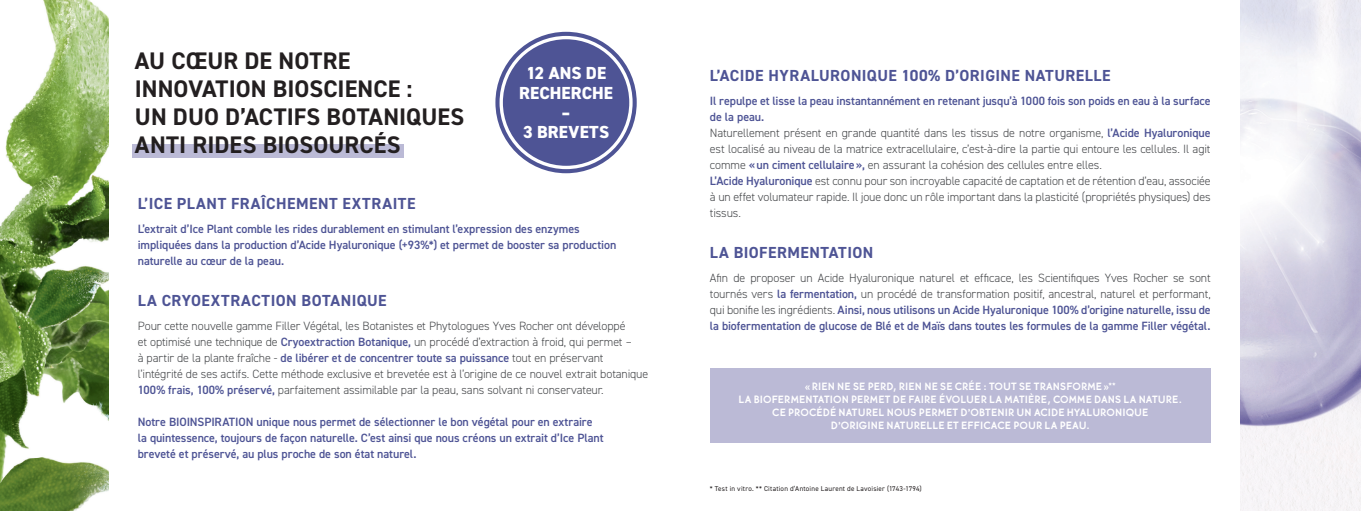
<style>
.page{position:relative;width:1361px;height:511px;background:#fff}
.page>*{position:absolute;margin:0;border:0;box-sizing:border-box;transform-origin:0 0}
.t1{font:700 24px/28px "DIN2014";letter-spacing:.005em;color:#231f20}
.t2{font:800 17.5px/19.7px "DIN2014";color:#fff;text-align:center}
.t3{font:700 16px "DIN2014";letter-spacing:.03em;color:#4e5495}
.t4{font:300 12px/16px "DIN2014";letter-spacing:-.01em;color:#444649}
.t5{font:600 12px/16px "DIN2014";letter-spacing:-.005em;color:#4e5495}
.t6{font:700 11px/13px "Martin Got URWTOT";letter-spacing:.01em;color:#fff;text-align:center}
.t7{font:7px "DIN2014";letter-spacing:.03em;color:#231f20}
.s1{font-weight:600;color:#4e5495}
</style>
<div class="page">
<img style="left:0;top:0;width:109px;height:510px">
<div style="left:710px;top:368px;width:500px;height:74px;background:#bbbad6"></div>
<img style="left:1240px;top:0;width:121px;height:510px">
<div style="left:133px;top:144px;width:271px;height:13px;background:#bbbad6"></div>
<div style="left:495px;top:32px;width:142px;height:141px;background:#4e5495;border-radius:50%"></div>
<div style="left:499px;top:36px;width:133px;height:133px;border:3px solid #fff;border-radius:50%"></div>
<h1 class="t1" style="left:135px;top:46px;width:331px">AU CŒUR DE NOTRE<br>INNOVATION BIOSCIENCE :<br>UN DUO D’ACTIFS BOTANIQUES<br>ANTI RIDES BIOSOURCÉS</h1>
<h2 class="t2" style="left:519px;top:63px;width:95px">12 ANS DE<br>RECHERCHE –<br>3 BREVETS</h2>
<h3 class="t3" style="left:138px;top:193px;width:279px">L’ICE PLANT FRAÎCHEMENT EXTRAITE</h3>
<p class="t5" style="left:138px;top:220px;width:480px">L’extrait d’Ice Plant comble les rides durablement en stimulant l’expression des enzymes impliquées dans la production d’Acide Hyaluronique (+93%*) et permet de booster sa production naturelle au cœur de la peau.</p>
<h3 class="t3" style="left:138px;top:289px;width:250px">LA CRYOEXTRACTION BOTANIQUE</h3>
<p class="t4" style="left:138px;top:317px;width:512px">Pour cette nouvelle gamme Filler Végétal, les Botanistes et Phytologues Yves Rocher ont développé<br>et optimisé une technique de <span class="s1">Cryoextraction Botanique,</span> un procédé d’extraction à froid, qui permet –<br>à partir de la plante fraîche - <span class="s1">de libérer et de concentrer toute sa puissance</span> tout en préservant l’intégrité de ses actifs. Cette méthode exclusive et brevetée est à l’origine de ce nouvel extrait botanique <span class="s1">100% frais, 100% préservé,</span> parfaitement assimilable par la peau, sans solvant ni conservateur.</p>
<p class="t5" style="left:138px;top:413px;width:467px">Notre BIOINSPIRATION unique nous permet de sélectionner le bon végétal pour en extraire la quintessence, toujours de façon naturelle. C’est ainsi que nous créons un extrait d’Ice Plant breveté et préservé, au plus proche de son état naturel.</p>
<h3 class="t3" style="left:710px;top:65px;width:402px">L’ACIDE HYRALURONIQUE 100% D’ORIGINE NATURELLE</h3>
<p class="t4" style="left:710px;top:93px;width:502px"><span class="s1">Il repulpe et lisse la peau instantannément en retenant jusqu’à 1000 fois son poids en eau à la surface de la peau.<br></span>Naturellement présent en grande quantité dans les tissus de notre organisme, <span class="s1">l’Acide Hyaluronique </span>est localisé au niveau de la matrice extracellulaire, c’est-à-dire la partie qui entoure les cellules. Il agit comme <span class="s1">«un ciment cellulaire»,</span> en assurant la cohésion des cellules entre elles.<br><span class="s1">L’Acide Hyaluronique</span> est connu pour son incroyable capacité de captation et de rétention d’eau, associée à un effet volumateur rapide. Il joue donc un rôle important dans la plasticité (propriétés physiques) des tissus.</p>
<h3 class="t3" style="left:710px;top:241px;width:165px">LA BIOFERMENTATION</h3>
<p class="t4" style="left:710px;top:269px;width:502px;text-align:justify">Afin de proposer un Acide Hyaluronique naturel et efficace, les Scientifiques Yves Rocher se sont tournés vers <span class="s1">la fermentation,</span> un procédé de transformation positif, ancestral, naturel et performant, qui bonifie les ingrédients. <span class="s1">Ainsi, nous utilisons un Acide Hyaluronique 100% d’origine naturelle, issu de la biofermentation de glucose de Blé et de Maïs dans toutes les formules de la gamme Filler végétal.</span></p>
<p class="t6" style="left:738px;top:379px;width:445px">« RIEN NE SE PERD, RIEN NE SE CRÉE : TOUT SE TRANSFORME »**<br>LA BIOFERMENTATION PERMET DE FAIRE ÉVOLUER LA MATIÈRE, COMME DANS LA NATURE.<br>CE PROCÉDÉ NATUREL NOUS PERMET D’OBTENIR UN ACIDE HYALURONIQUE<br>D’ORIGINE NATURELLE ET EFFICACE POUR LA PEAU.</p>
<p class="t7" style="left:710px;top:484px;width:213px">* Test in vitro. ** Citation d’Antoine Laurent de Lavoisier (1743-1794)</p>
</div>
